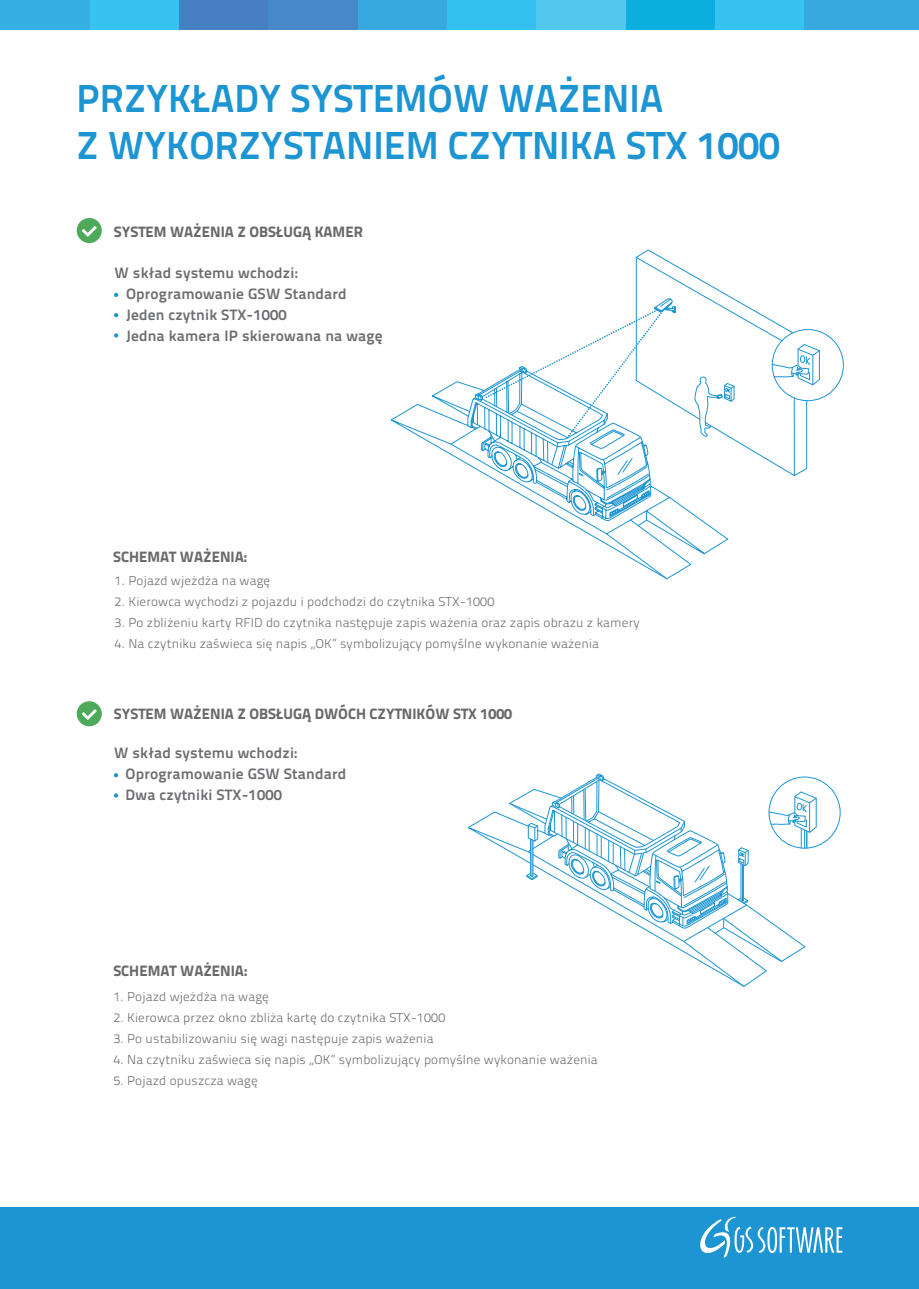
<style>
.page{position:relative;width:919px;height:1289px;background:#fff}
.page>*{position:absolute;margin:0;border:0;box-sizing:border-box;transform-origin:0 0}
.t1{font:700 39px/46.8px "Titillium Text 22 L";color:#1d95d3}
.t2{font:700 15px/21px "Titillium Text 22 L";letter-spacing:.01em;color:#6d6e71}
.t3{font:800 15px "Titillium Text 22 L";color:#6a696a}
.t4{font:300 12.75px "Titillium Text 22 L";letter-spacing:.01em;color:#6d6e71}
</style>
<div class="page">
<div style="left:0;top:1206px;width:918px;height:82px;background:#1d95d3"></div>
<div style="left:803px;top:0;width:115px;height:30px;background:#37a9df"></div>
<div style="left:714px;top:0;width:89px;height:30px;background:#36c3f2"></div>
<div style="left:625px;top:0;width:89px;height:30px;background:#0cafdd"></div>
<div style="left:536px;top:0;width:89px;height:30px;background:#53c8ee"></div>
<div style="left:446px;top:0;width:90px;height:30px;background:#31c0f0"></div>
<div style="left:357px;top:0;width:89px;height:30px;background:#37a9df"></div>
<div style="left:268px;top:0;width:89px;height:30px;background:#4789c8"></div>
<div style="left:178px;top:0;width:90px;height:30px;background:#4680c2"></div>
<div style="left:89px;top:0;width:89px;height:30px;background:#36c3f2"></div>
<div style="left:0;top:0;width:89px;height:30px;background:#36b0e4"></div>
<svg style="left:700px;top:1216px;width:142px;height:42px"></svg>
<svg style="left:114px;top:293px;width:4px;height:4px"></svg>
<svg style="left:114px;top:313px;width:4px;height:4px"></svg>
<svg style="left:114px;top:333px;width:4px;height:4px"></svg>
<svg style="left:114px;top:773px;width:4px;height:4px"></svg>
<svg style="left:114px;top:793px;width:4px;height:4px"></svg>
<svg style="left:390px;top:249px;width:417px;height:331px"></svg>
<div style="left:77px;top:218px;width:25px;height:25px;background:#4ea95a;border-radius:50%"></div>
<svg style="left:82px;top:226px;width:15px;height:11px"></svg>
<div style="left:77px;top:701px;width:25px;height:25px;background:#4ea95a;border-radius:50%"></div>
<svg style="left:82px;top:709px;width:15px;height:11px"></svg>
<svg style="left:771px;top:343px;width:49px;height:43px"></svg>
<div style="left:799px;top:355px;width:6px;height:8px;border:1px solid #1d95d3;border-radius:50%"></div>
<svg style="left:694px;top:376px;width:41px;height:61px"></svg>
<svg style="left:467px;top:773px;width:350px;height:214px"></svg>
<h1 class="t1" style="left:77px;top:72px;width:704px">PRZYKŁADY SYSTEMÓW WAŻENIA<br>Z WYKORZYSTANIEM CZYTNIKA STX 1000</h1>
<p class="t3" style="left:114px;top:220px;width:250px">SYSTEM WAŻENIA Z OBSŁUGĄ KAMER</p>
<p class="t2" style="left:126px;top:261px;width:258px;text-indent:-11px">W skład systemu wchodzi:<br>Oprogramowanie GSW Standard<br>Jeden czytnik STX-1000<br>Jedna kamera IP skierowana na wagę</p>
<p class="t3" style="left:113px;top:544px;width:136px">SCHEMAT WAŻENIA:</p>
<p class="t4" style="left:115px;top:571px;width:157px">1. Pojazd wjeżdża na wagę</p>
<p class="t4" style="left:115px;top:592px;width:381px">2. Kierowca wychodzi z pojazdu i podchodzi do czytnika STX-1000</p>
<p class="t4" style="left:115px;top:613px;width:526px">3. Po zbliżeniu karty RFID do czytnika następuje zapis ważenia oraz zapis obrazu z kamery</p>
<p class="t4" style="left:115px;top:634px;width:486px">4. Na czytniku zaświeca się napis „OK” symbolizujący pomyślne wykonanie ważenia</p>
<p class="t3" style="left:114px;top:702px;width:400px">SYSTEM WAŻENIA Z OBSŁUGĄ DWÓCH CZYTNIKÓW STX 1000</p>
<p class="t2" style="left:126px;top:741px;width:222px;text-indent:-11px">W skład systemu wchodzi:<br>Oprogramowanie GSW Standard<br>Dwa czytniki STX-1000</p>
<p class="t3" style="left:113px;top:959px;width:136px">SCHEMAT WAŻENIA:</p>
<p class="t4" style="left:113px;top:987px;width:157px">1. Pojazd wjeżdża na wagę</p>
<p class="t4" style="left:113px;top:1008px;width:333px">2. Kierowca przez okno zbliża kartę do czytnika STX-1000</p>
<p class="t4" style="left:113px;top:1029px;width:322px">3. Po ustabilizowaniu się wagi następuje zapis ważenia</p>
<p class="t4" style="left:113px;top:1050px;width:486px">4. Na czytniku zaświeca się napis „OK” symbolizujący pomyślne wykonanie ważenia</p>
<p class="t4" style="left:113px;top:1071px;width:146px">5. Pojazd opuszcza wagę</p>
</div>
